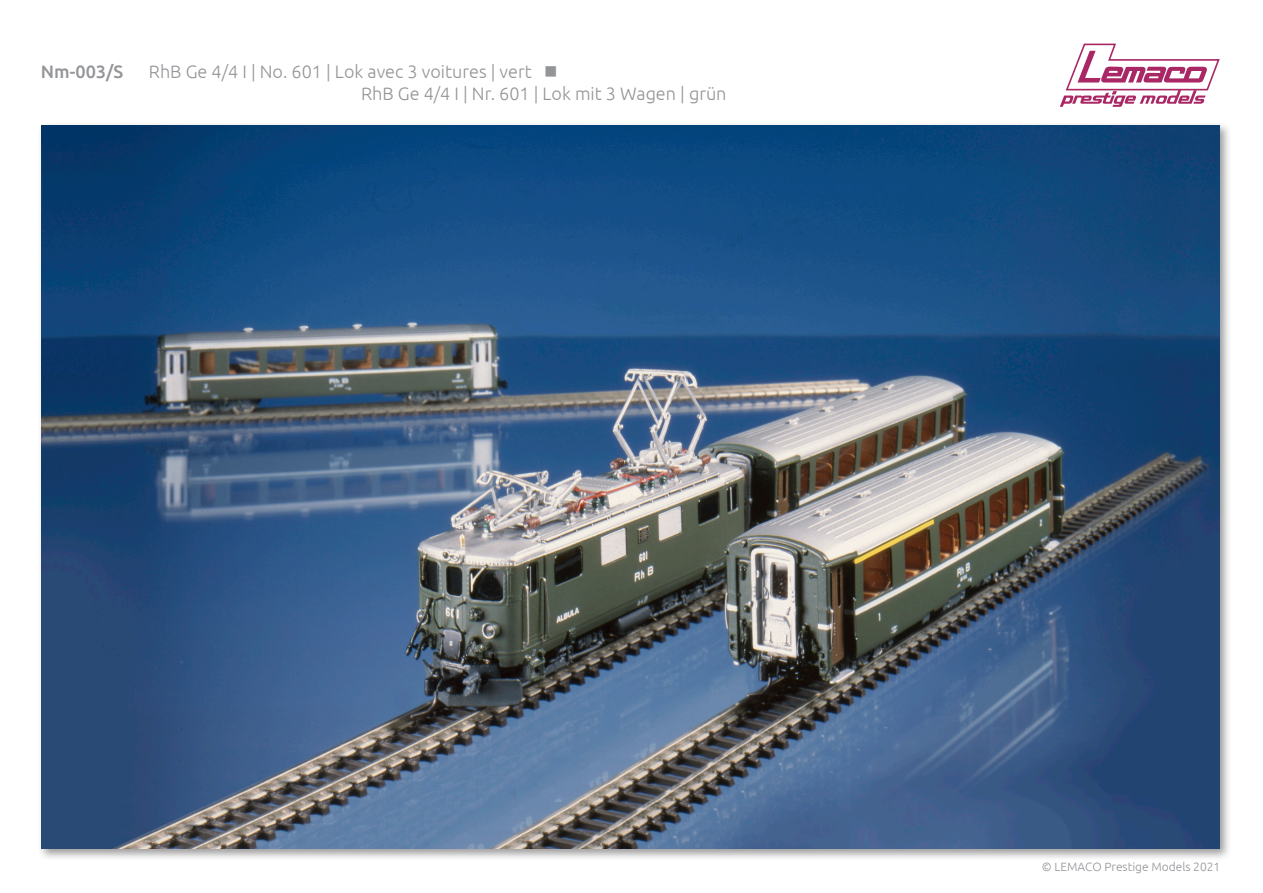
<style>
.page{position:relative;width:1263px;height:893px;background:#fff}
.page>*{position:absolute;margin:0;border:0;box-sizing:border-box;transform-origin:0 0}
.t1{font:300 18px/21.6px "Ubuntu";color:#939598}
.t2{font:500 18px "Ubuntu";color:#939598}
.t3{font:300 12px "Ubuntu";color:#939598}
</style>
<div class="page">
<div style="left:37px;top:121px;width:1195px;height:740px;background:#231f20;opacity:.45"></div>
<img style="left:41px;top:125px;width:1179px;height:723px">
<svg style="left:1060px;top:43px;width:160px;height:64px"></svg>
<p class="t2" style="left:41px;top:61px;width:84px">Nm-003/S</p>
<p class="t1" style="left:361px;top:61px;width:367px;text-indent:-212px">RhB Ge 4/4 I | No. 601 | Lok avec 3 voitures | vert ■<br>RhB Ge 4/4 I | Nr. 601 | Lok mit 3 Wagen | grün</p>
<p class="t3" style="left:1042px;top:859px;width:180px">© LEMACO Prestige Models 2021</p>
</div>
